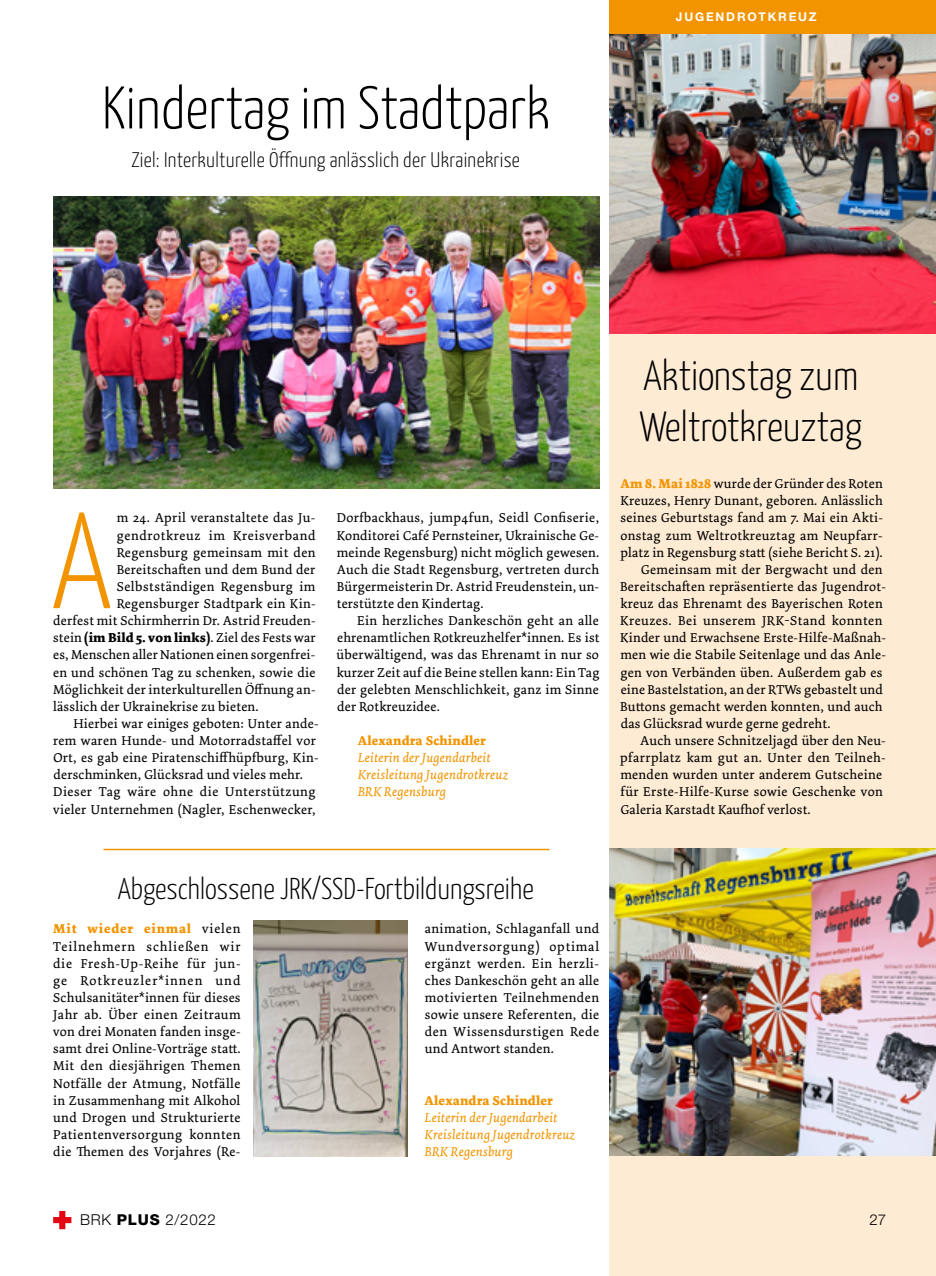
<style>
.page{position:relative;width:936px;height:1276px;background:#fff}
.page>*{position:absolute;margin:0;border:0;box-sizing:border-box;transform-origin:0 0}
.t1{font:300 135.75px "Yanone Kaffeesatz";color:#f29400}
.t2{font:300 60px "Yanone Kaffeesatz";color:#000}
.t3{font:300 42px/51.3px "Yanone Kaffeesatz";color:#000}
.t4{font:300 30px "Yanone Kaffeesatz";color:#000}
.t5{font:300 21px "Yanone Kaffeesatz";letter-spacing:.015em;color:#000}
.t6{font:300 15px "Helvetica Neue LT Std";letter-spacing:.05em;color:#000}
.t7{font:13.5px/17.1px "Dolly Pro";letter-spacing:.02em;color:#000;text-align:justify}
.t8{font:italic 13.5px/17.1px "Dolly Pro";letter-spacing:.015em;color:#f29400}
.t9{font:700 13.5px "Dolly Pro";letter-spacing:.015em;color:#f29400}
.t10{font:13.5px "Dolly Pro";letter-spacing:.04em;color:#000}
.t11{font:13.5px "Dolly Pro";letter-spacing:.045em;color:#000}
.t12{font:700 12px "Helvetica Neue LT Std";letter-spacing:.15em;color:#fff}
.s1{font-weight:700}
.s2{font-weight:700;color:#f29400}
.s3{font-weight:800}
</style>
<div class="page">
<div style="left:609px;top:0;width:326px;height:1276px;background:#feebd4"></div>
<div style="left:609px;top:0;width:326px;height:34px;background:#f29400"></div>
<img style="left:53px;top:197px;width:546px;height:291px">
<img style="left:609px;top:848px;width:326px;height:307px">
<img style="left:609px;top:35px;width:326px;height:299px">
<img style="left:253px;top:920px;width:155px;height:236px">
<hr style="left:103px;top:848px;width:446px;height:2px;background:#f29400">
<svg style="left:53px;top:1211px;width:18px;height:18px"></svg>
<h2 class="t2" style="left:102px;top:71px;width:449px">Kindertag im Stadtpark</h2>
<h3 class="t5" style="left:131px;top:147px;width:390px">Ziel: Interkulturelle Öffnung anlässlich der Ukrainekrise</h3>
<p class="t12" style="left:676px;top:10px;width:142px">JUGENDROTKREUZ</p>
<h1 class="t1" style="left:52px;top:479px;width:61px">A</h1>
<p class="t7" style="left:117px;top:509px;width:200px">m 24. April veranstaltete das Ju-</p>
<p class="t11" style="left:117px;top:526px;width:200px">gendrotkreuz im Kreisverband</p>
<p class="t7" style="left:117px;top:544px;width:200px">Regensburg gemeinsam mit den</p>
<p class="t7" style="left:117px;top:561px;width:200px">Bereitschaften und dem Bund der</p>
<p class="t7" style="left:117px;top:578px;width:200px">Selbstständigen Regensburg im</p>
<p class="t7" style="left:117px;top:595px;width:200px">Regensburger Stadtpark ein Kin-</p>
<p class="t7" style="left:53px;top:612px;width:264px">derfest mit Schirmherrin Dr. Astrid Freuden-</p>
<p class="t7" style="left:53px;top:629px;width:264px">stein <span class="s1">(im Bild 5. von links)</span>. Ziel des Fests war</p>
<p class="t7" style="left:53px;top:646px;width:264px">es, Menschen aller Nationen einen sorgenfrei-</p>
<p class="t7" style="left:53px;top:663px;width:264px">en und schönen Tag zu schenken, sowie die</p>
<p class="t7" style="left:53px;top:680px;width:264px">Möglichkeit der interkulturellen Öffnung an-</p>
<p class="t7" style="left:53px;top:698px;width:207px">lässlich der Ukrainekrise zu bieten.</p>
<p class="t7" style="left:73px;top:715px;width:247px">Hierbei war einiges geboten: Unter ande-</p>
<p class="t7" style="left:53px;top:732px;width:264px">rem waren Hunde- und Motorradstaffel vor</p>
<p class="t7" style="left:53px;top:749px;width:266px">Ort, es gab eine Piratenschiffhüpfburg, Kin-</p>
<p class="t7" style="left:53px;top:766px;width:251px">derschminken, Glücksrad und vieles mehr.</p>
<p class="t10" style="left:53px;top:783px;width:264px">Dieser Tag wäre ohne die Unterstützung</p>
<p class="t7" style="left:53px;top:800px;width:264px">vieler Unternehmen (Nagler, Eschenwecker,</p>
<p class="t7" style="left:337px;top:509px;width:264px">Dorfbackhaus, jump4fun, Seidl Confiserie, Konditorei Café Pernsteiner, Ukrainische Ge&shy;meinde Regensburg) nicht möglich gewesen.<br>Auch die Stadt Regensburg, vertreten durch Bürgermeisterin Dr. Astrid Freudenstein, un&shy;terstützte den Kindertag.</p>
<p class="t7" style="left:336px;top:612px;width:264px;text-indent:20px">Ein herzliches Dankeschön geht an alle ehrenamtlichen Rotkreuzhelfer*innen. Es ist überwältigend, was das Ehrenamt in nur so kurzer Zeit auf die Beine stellen kann: Ein Tag der gelebten Menschlichkeit, ganz im Sinne der Rotkreuzidee.</p>
<p class="t9" style="left:358px;top:731px;width:130px">Alexandra Schindler</p>
<p class="t8" style="left:358px;top:749px;width:151px">Leiterin der Jugendarbeit<br>Kreisleitung Jugendrotkreuz<br>BRK Regensburg</p>
<h3 class="t3" style="left:639px;top:349px;width:223px">Aktionstag zum<br>Weltrotkreuztag</h3>
<p class="t7" style="left:620px;top:475px;width:264px"><span class="s2">Am 8. Mai 1828</span> wurde der Gründer des Roten</p>
<p class="t7" style="left:620px;top:492px;width:264px">Kreuzes, Henry Dunant, geboren. Anlässlich</p>
<p class="t7" style="left:620px;top:509px;width:264px">seines Geburtstags fand am 7. Mai ein Akti-</p>
<p class="t7" style="left:620px;top:526px;width:264px">onstag zum Weltrotkreuztag am Neupfarr-</p>
<p class="t7" style="left:620px;top:544px;width:264px">platz in Regensburg statt (siehe Bericht S. 21).</p>
<p class="t7" style="left:641px;top:561px;width:243px">Gemeinsam mit der Bergwacht und den</p>
<p class="t7" style="left:620px;top:578px;width:267px">Bereitschaften repräsentierte das Jugendrot-</p>
<p class="t7" style="left:620px;top:595px;width:264px">kreuz das Ehrenamt des Bayerischen Roten</p>
<p class="t7" style="left:620px;top:612px;width:264px">Kreuzes. Bei unserem JRK-Stand konnten</p>
<p class="t7" style="left:620px;top:629px;width:267px">Kinder und Erwachsene Erste-Hilfe-Maßnah-</p>
<p class="t7" style="left:620px;top:646px;width:267px">men wie die Stabile Seitenlage und das Anle-</p>
<p class="t7" style="left:620px;top:663px;width:264px">gen von Verbänden üben. Außerdem gab es</p>
<p class="t7" style="left:620px;top:680px;width:264px">eine Bastelstation, an der RTWs gebastelt und</p>
<p class="t7" style="left:620px;top:698px;width:264px">Buttons gemacht werden konnten, und auch</p>
<p class="t7" style="left:620px;top:715px;width:211px">das Glücksrad wurde gerne gedreht.</p>
<p class="t7" style="left:640px;top:732px;width:247px">Auch unsere Schnitzeljagd über den Neu-</p>
<p class="t7" style="left:620px;top:749px;width:267px">pfarrplatz kam gut an. Unter den Teilneh-</p>
<p class="t7" style="left:620px;top:766px;width:263px">menden wurden unter anderem Gutscheine</p>
<p class="t7" style="left:620px;top:783px;width:264px">für Erste-Hilfe-Kurse sowie Geschenke von</p>
<p class="t7" style="left:620px;top:800px;width:191px">Galeria Karstadt Kaufhof verlost.</p>
<h3 class="t4" style="left:118px;top:870px;width:417px">Abgeschlossene JRK/SSD-Fortbildungsreihe</h3>
<p class="t7" style="left:425px;top:920px;width:176px">animation, Schlaganfall und Wundversorgung) optimal ergänzt werden. Ein herzli&shy;ches Dankeschön geht an alle motivierten Teilnehmenden sowie unsere Referenten, die den Wissensdurstigen Rede und Antwort standen.</p>
<p class="t7" style="left:53px;top:920px;width:189px"><span class="s2">Mit wieder einmal</span> vielen Teilnehmern schließen wir die Fresh-Up-Reihe für jun&shy;ge Rotkreuzler*innen und Schulsanitäter*innen für dieses Jahr ab. Über einen Zeitraum von drei Monaten fanden insge&shy;samt drei Online-Vorträge statt.<br>Mit den diesjährigen Themen Notfälle der Atmung, Notfälle in Zusammenhang mit Alkohol und Drogen und Strukturierte Patientenversorgung konnten die Themen des Vorjahres (Re-</p>
<p class="t9" style="left:424px;top:1091px;width:130px">Alexandra Schindler</p>
<p class="t8" style="left:425px;top:1108px;width:151px">Leiterin der Jugendarbeit<br>Kreisleitung Jugendrotkreuz<br>BRK Regensburg</p>
<p class="t6" style="left:80px;top:1210px;width:137px">BRK <span class="s3">PLUS</span> 2/2022</p>
<p class="t6" style="left:869px;top:1210px;width:18px">27</p>
</div>
